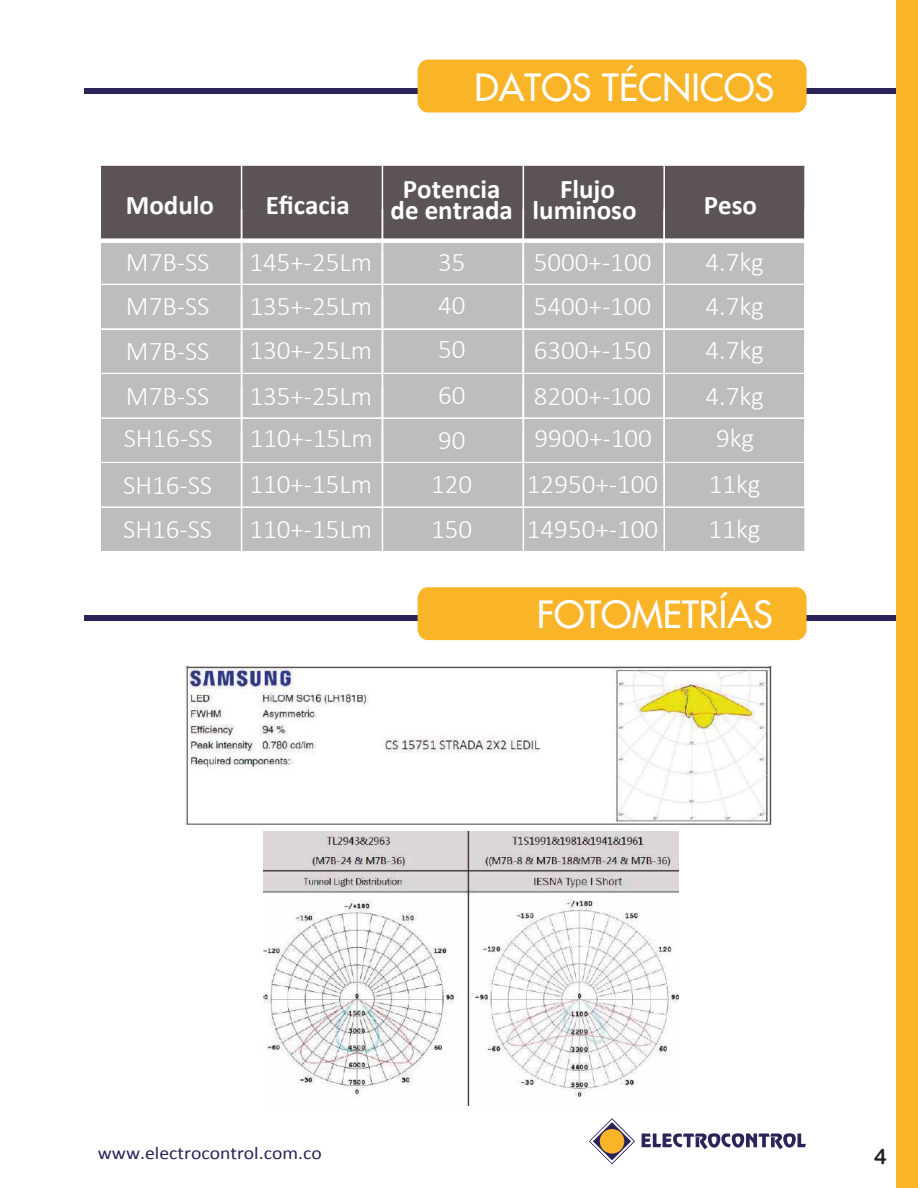
<style>
.page{position:relative;width:918px;height:1188px;background:#fff}
.page>*{position:absolute;margin:0;border:0;box-sizing:border-box;transform-origin:0 0}
.t1{font:500 36.6px "Futura Std";color:#fff}
.t2{font:300 27px/44.8px "Calibri";color:#fff}
.t3{font:700 27px/21.3px "Calibri";color:#fff;text-align:center}
.t4{font:21.3px "Arial Rounded MT Bold";color:#261f1f}
.t5{font:18px "Calibri";color:#2a2459;scale:1.09 1}
</style>
<div class="page">
<div style="left:85px;top:616px;width:833px;height:5px;background:#2a2459"></div>
<div style="left:418px;top:587px;width:389px;height:53px;background:#fab428"></div>
<img style="left:263px;top:831px;width:415px;height:274px">
<img style="left:184px;top:666px;width:587px;height:159px">
<div style="left:85px;top:88px;width:833px;height:5px;background:#2a2459"></div>
<div style="left:418px;top:60px;width:389px;height:53px;background:#fab428"></div>
<div style="left:897px;top:0;width:21px;height:1188px;background:#fab428"></div>
<svg style="left:589px;top:1118px;width:46px;height:46px"></svg>
<div style="left:600px;top:1129px;width:24px;height:25px;background:#fab428;border-radius:50%"></div>
<svg style="left:642px;top:1133px;width:164px;height:16px"></svg>
<div style="left:101px;top:165px;width:141px;height:76px;background:#5b5356"></div>
<div style="left:242px;top:165px;width:140px;height:76px;background:#5b5356"></div>
<div style="left:382px;top:165px;width:141px;height:76px;background:#5b5356"></div>
<div style="left:523px;top:165px;width:141px;height:76px;background:#5b5356"></div>
<div style="left:664px;top:165px;width:141px;height:76px;background:#5b5356"></div>
<div style="left:101px;top:241px;width:141px;height:43px;background:#bfbdbc"></div>
<div style="left:242px;top:241px;width:140px;height:43px;background:#bfbdbc"></div>
<div style="left:382px;top:241px;width:141px;height:43px;background:#bfbdbc"></div>
<div style="left:523px;top:241px;width:141px;height:43px;background:#bfbdbc"></div>
<div style="left:664px;top:241px;width:141px;height:43px;background:#bfbdbc"></div>
<hr style="left:241px;top:164px;width:1px;height:121px;background:#fff">
<hr style="left:382px;top:164px;width:1px;height:121px;background:#fff">
<hr style="left:523px;top:164px;width:1px;height:121px;background:#fff">
<hr style="left:663px;top:164px;width:2px;height:121px;background:#fff">
<div style="left:101px;top:238px;width:705px;height:5px;background:#fff"></div>
<hr style="left:804px;top:164px;width:2px;height:121px;background:#fff">
<hr style="left:101px;top:164px;width:705px;height:2px;background:#fff">
<div style="left:101px;top:285px;width:141px;height:44px;background:#bfbdbc"></div>
<div style="left:242px;top:285px;width:140px;height:44px;background:#bfbdbc"></div>
<div style="left:382px;top:285px;width:141px;height:44px;background:#bfbdbc"></div>
<div style="left:523px;top:285px;width:141px;height:44px;background:#bfbdbc"></div>
<div style="left:664px;top:285px;width:141px;height:44px;background:#bfbdbc"></div>
<hr style="left:101px;top:328px;width:705px;height:2px;background:#fff">
<div style="left:101px;top:330px;width:141px;height:44px;background:#bfbdbc"></div>
<div style="left:242px;top:330px;width:140px;height:44px;background:#bfbdbc"></div>
<div style="left:382px;top:330px;width:141px;height:44px;background:#bfbdbc"></div>
<div style="left:523px;top:330px;width:141px;height:44px;background:#bfbdbc"></div>
<div style="left:664px;top:330px;width:141px;height:44px;background:#bfbdbc"></div>
<hr style="left:241px;top:253px;width:1px;height:121px;background:#fff">
<hr style="left:382px;top:253px;width:1px;height:121px;background:#fff">
<hr style="left:523px;top:253px;width:1px;height:121px;background:#fff">
<hr style="left:663px;top:253px;width:2px;height:121px;background:#fff">
<hr style="left:804px;top:253px;width:2px;height:121px;background:#fff">
<hr style="left:101px;top:373px;width:705px;height:1px;background:#fff">
<div style="left:101px;top:374px;width:141px;height:44px;background:#bfbdbc"></div>
<div style="left:242px;top:374px;width:140px;height:44px;background:#bfbdbc"></div>
<div style="left:382px;top:374px;width:141px;height:44px;background:#bfbdbc"></div>
<div style="left:523px;top:374px;width:141px;height:44px;background:#bfbdbc"></div>
<div style="left:664px;top:374px;width:141px;height:44px;background:#bfbdbc"></div>
<hr style="left:101px;top:417px;width:705px;height:2px;background:#fff">
<div style="left:101px;top:419px;width:141px;height:44px;background:#bfbdbc"></div>
<div style="left:242px;top:419px;width:140px;height:44px;background:#bfbdbc"></div>
<div style="left:382px;top:419px;width:141px;height:44px;background:#bfbdbc"></div>
<div style="left:523px;top:419px;width:141px;height:44px;background:#bfbdbc"></div>
<div style="left:664px;top:419px;width:141px;height:44px;background:#bfbdbc"></div>
<hr style="left:241px;top:342px;width:1px;height:121px;background:#fff">
<hr style="left:382px;top:342px;width:1px;height:121px;background:#fff">
<hr style="left:523px;top:342px;width:1px;height:121px;background:#fff">
<hr style="left:663px;top:342px;width:2px;height:121px;background:#fff">
<hr style="left:804px;top:342px;width:2px;height:121px;background:#fff">
<hr style="left:101px;top:462px;width:705px;height:1px;background:#fff">
<div style="left:101px;top:463px;width:141px;height:44px;background:#bfbdbc"></div>
<div style="left:242px;top:463px;width:140px;height:44px;background:#bfbdbc"></div>
<div style="left:382px;top:463px;width:141px;height:44px;background:#bfbdbc"></div>
<div style="left:523px;top:463px;width:141px;height:44px;background:#bfbdbc"></div>
<div style="left:664px;top:463px;width:141px;height:44px;background:#bfbdbc"></div>
<hr style="left:101px;top:506px;width:705px;height:2px;background:#fff">
<div style="left:101px;top:508px;width:141px;height:44px;background:#bfbdbc"></div>
<div style="left:242px;top:508px;width:140px;height:44px;background:#bfbdbc"></div>
<div style="left:382px;top:508px;width:141px;height:44px;background:#bfbdbc"></div>
<div style="left:523px;top:508px;width:141px;height:44px;background:#bfbdbc"></div>
<div style="left:664px;top:508px;width:141px;height:44px;background:#bfbdbc"></div>
<hr style="left:241px;top:432px;width:1px;height:120px;background:#fff">
<hr style="left:382px;top:432px;width:1px;height:120px;background:#fff">
<hr style="left:523px;top:432px;width:1px;height:120px;background:#fff">
<hr style="left:663px;top:432px;width:2px;height:120px;background:#fff">
<hr style="left:804px;top:432px;width:2px;height:120px;background:#fff">
<hr style="left:101px;top:551px;width:705px;height:1px;background:#fff">
<p class="t3" style="left:126px;top:194px;width:90px">Modulo</p>
<p class="t3" style="left:266px;top:194px;width:86px">Eficacia</p>
<h1 class="t1" style="left:474px;top:65px;width:301px">DATOS TÉCNICOS</h1>
<p class="t3" style="left:391px;top:178px;width:124px">Potencia de entrada</p>
<p class="t3" style="left:533px;top:178px;width:106px">Flujo luminoso</p>
<p class="t3" style="left:704px;top:194px;width:55px">Peso</p>
<p class="t2" style="left:126px;top:240px;width:85px">M7B-SS</p>
<p class="t2" style="left:249px;top:240px;width:124px">145+-25Lm</p>
<p class="t2" style="left:438px;top:240px;width:29px">35</p>
<p class="t2" style="left:534px;top:240px;width:119px">5000+-100</p>
<p class="t2" style="left:705px;top:240px;width:60px">4.7kg</p>
<p class="t2" style="left:431px;top:282px;width:43px">40<br>50<br>60<br>90<br>120<br>150</p>
<p class="t2" style="left:126px;top:283px;width:85px">M7B-SS</p>
<p class="t2" style="left:249px;top:283px;width:124px">135+-25Lm</p>
<p class="t2" style="left:534px;top:283px;width:119px">5400+-100</p>
<p class="t2" style="left:705px;top:283px;width:60px">4.7kg</p>
<p class="t2" style="left:126px;top:328px;width:85px">M7B-SS</p>
<p class="t2" style="left:249px;top:328px;width:124px">130+-25Lm</p>
<p class="t2" style="left:534px;top:328px;width:119px">6300+-150</p>
<p class="t2" style="left:705px;top:328px;width:60px">4.7kg</p>
<p class="t2" style="left:126px;top:374px;width:85px">M7B-SS</p>
<p class="t2" style="left:249px;top:373px;width:124px">135+-25Lm</p>
<p class="t2" style="left:534px;top:373px;width:119px">8200+-100</p>
<p class="t2" style="left:705px;top:373px;width:60px">4.7kg</p>
<p class="t2" style="left:124px;top:416px;width:91px">SH16-SS</p>
<p class="t2" style="left:250px;top:416px;width:124px">110+-15Lm</p>
<p class="t2" style="left:534px;top:416px;width:119px">9900+-100</p>
<p class="t2" style="left:716px;top:416px;width:40px">9kg</p>
<p class="t2" style="left:123px;top:462px;width:91px">SH16-SS</p>
<p class="t2" style="left:249px;top:462px;width:124px">110+-15Lm</p>
<p class="t2" style="left:527px;top:462px;width:133px">12950+-100</p>
<p class="t2" style="left:709px;top:462px;width:53px">11kg</p>
<p class="t2" style="left:123px;top:507px;width:91px">SH16-SS</p>
<p class="t2" style="left:249px;top:507px;width:124px">110+-15Lm</p>
<p class="t2" style="left:527px;top:507px;width:133px">14950+-100</p>
<p class="t2" style="left:709px;top:507px;width:53px">11kg</p>
<h1 class="t1" style="left:537px;top:592px;width:238px">FOTOMETRÍAS</h1>
<p class="t5" style="left:98px;top:1142px;width:207px">www.electrocontrol.com.co</p>
<p class="t4" style="left:874px;top:1144px;width:14px">4</p>
</div>
